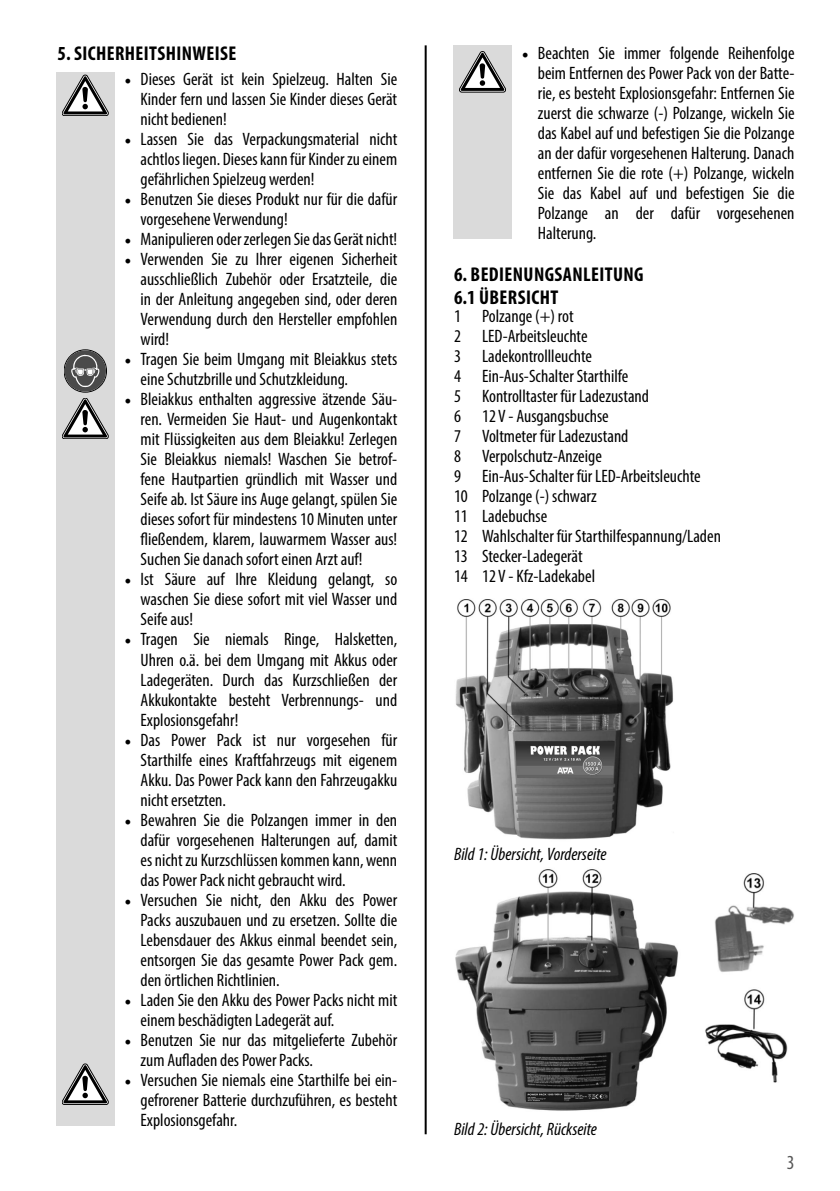
<style>
.page{position:relative;width:840px;height:1191px;background:#fff}
.page>*{position:absolute;margin:0;border:0;box-sizing:border-box;transform-origin:0 0}
.t1{font:700 condensed 20px/22.8px "Myriad Pro";letter-spacing:.02em;color:#000}
.t2{font:condensed 20px "Myriad Pro";color:#575757}
.t3{font:condensed 18px/20px "Myriad Pro";color:#000;text-align:justify}
.t4{font:italic condensed 18px "Myriad Pro";color:#000}
.s1{font-family:"Minion Pro";font-stretch:normal}
</style>
<div class="page">
<hr style="left:424px;top:45px;width:2px;height:1089px;background:#000">
<div style="left:56px;top:72px;width:58px;height:1053px;background:#dadada"></div>
<svg style="left:62px;top:75px;width:46px;height:41px"></svg>
<svg style="left:62px;top:398px;width:46px;height:41px"></svg>
<div style="left:453px;top:45px;width:58px;height:194px;background:#dadada"></div>
<svg style="left:459px;top:51px;width:46px;height:41px"></svg>
<div style="left:64px;top:350px;width:43px;height:42px;border:1px solid #010101;border-radius:50%"></div>
<svg style="left:65px;top:350px;width:41px;height:42px"></svg>
<svg style="left:62px;top:1063px;width:46px;height:41px"></svg>
<img style="left:455px;top:599px;width:218px;height:241px">
<img style="left:455px;top:869px;width:224px;height:242px">
<img style="left:714px;top:873px;width:80px;height:99px">
<img style="left:705px;top:989px;width:83px;height:94px">
<p class="t1" style="left:58px;top:42px;width:180px">5. SICHERHEITSHINWEISE</p>
<p class="t3" style="left:537px;top:42px;width:258px;text-indent:-16px"><span class="s1">•</span> Beachten Sie immer folgende Reihenfolge beim Entfernen des Power Pack von der Batte&shy;rie, es besteht Explosionsgefahr: Entfernen Sie zuerst die schwarze (-) Polzange, wickeln Sie das Kabel auf und befestigen Sie die Polzange an der dafür vorgesehenen Halterung. Danach entfernen Sie die rote (+) Polzange, wickeln Sie das Kabel auf und befestigen Sie die Polzange an der dafür vorgesehenen Halterung.</p>
<p class="t1" style="left:454px;top:262px;width:191px">6. BEDIENUNGSANLEITUNG<br>6.1 ÜBERSICHT</p>
<p class="t3" style="left:140px;top:69px;width:258px;text-indent:-16px"><span class="s1">•</span> Dieses Gerät ist kein Spielzeug. Halten Sie Kinder fern und lassen Sie Kinder dieses Gerät nicht bedienen!</p>
<p class="t3" style="left:140px;top:129px;width:258px;text-indent:-16px"><span class="s1">•</span> Lassen Sie das Verpackungsmaterial nicht achtlos liegen. Dieses kann für Kinder zu einem gefährlichen Spielzeug werden!</p>
<p class="t3" style="left:140px;top:189px;width:258px;text-indent:-16px"><span class="s1">•</span> Benutzen Sie dieses Produkt nur für die dafür vorgesehene Verwendung!</p>
<p class="t3" style="left:124px;top:229px;width:274px"><span class="s1">•</span> Manipulieren oder zerlegen Sie das Gerät nicht!</p>
<p class="t3" style="left:140px;top:249px;width:258px;text-indent:-16px"><span class="s1">•</span> Verwenden Sie zu Ihrer eigenen Sicherheit ausschließlich Zubehör oder Ersatzteile, die in der Anleitung angegeben sind, oder deren Verwendung durch den Hersteller empfohlen wird!</p>
<p class="t3" style="left:140px;top:349px;width:258px;text-indent:-16px"><span class="s1">•</span> Tragen Sie beim Umgang mit Bleiakkus stets eine Schutzbrille und Schutzkleidung.</p>
<p class="t3" style="left:140px;top:389px;width:258px;text-indent:-16px"><span class="s1">•</span> Bleiakkus enthalten aggressive ätzende Säu&shy;ren. Vermeiden Sie Haut- und Augenkontakt mit Flüssigkeiten aus dem Bleiakku! Zerlegen Sie Bleiakkus niemals! Waschen Sie betrof&shy;fene Hautpartien gründlich mit Wasser und Seife ab. Ist Säure ins Auge gelangt, spülen Sie dieses sofort für mindestens 10 Minuten unter fließendem, klarem, lauwarmem Wasser aus!<br>Suchen Sie danach sofort einen Arzt auf!</p>
<p class="t3" style="left:140px;top:569px;width:258px;text-indent:-16px"><span class="s1">•</span> Ist Säure auf Ihre Kleidung gelangt, so waschen Sie diese sofort mit viel Wasser und Seife aus!</p>
<p class="t3" style="left:140px;top:629px;width:258px;text-indent:-16px"><span class="s1">•</span> Tragen Sie niemals Ringe, Halsketten, Uhren o.ä. bei dem Umgang mit Akkus oder Ladegeräten. Durch das Kurzschließen der Akkukontakte besteht Verbrennungs- und Explosionsgefahr!</p>
<p class="t3" style="left:140px;top:729px;width:258px;text-indent:-16px"><span class="s1">•</span> Das Power Pack ist nur vorgesehen für Starthilfe eines Kraftfahrzeugs mit eigenem Akku. Das Power Pack kann den Fahrzeugakku nicht ersetzten.</p>
<p class="t3" style="left:140px;top:809px;width:258px;text-indent:-16px"><span class="s1">•</span> Bewahren Sie die Polzangen immer in den dafür vorgesehenen Halterungen auf, damit es nicht zu Kurzschlüssen kommen kann, wenn das Power Pack nicht gebraucht wird.</p>
<p class="t3" style="left:140px;top:889px;width:258px;text-indent:-16px"><span class="s1">•</span> Versuchen Sie nicht, den Akku des Power Packs auszubauen und zu ersetzen. Sollte die Lebensdauer des Akkus einmal beendet sein, entsorgen Sie das gesamte Power Pack gem. den örtlichen Richtlinien.</p>
<p class="t3" style="left:140px;top:989px;width:258px;text-indent:-16px"><span class="s1">•</span> Laden Sie den Akku des Power Packs nicht mit einem beschädigten Ladegerät auf.</p>
<p class="t3" style="left:140px;top:1029px;width:258px;text-indent:-16px"><span class="s1">•</span> Benutzen Sie nur das mitgelieferte Zubehör zum Aufladen des Power Packs.</p>
<p class="t3" style="left:140px;top:1069px;width:258px;text-indent:-16px"><span class="s1">•</span> Versuchen Sie niemals eine Starthilfe bei ein&shy;gefrorener Batterie durchzuführen, es besteht Explosionsgefahr.</p>
<p class="t3" style="left:454px;top:306px;width:268px;text-align:left">1 Polzange (+) rot<br>2 LED-Arbeitsleuchte<br>3 Ladekontrollleuchte<br>4 Ein-Aus-Schalter Starthilfe<br>5 Kontrolltaster für Ladezustand<br>6 12 V - Ausgangsbuchse<br>7 Voltmeter für Ladezustand<br>8 Verpolschutz-Anzeige<br>9 Ein-Aus-Schalter für LED-Arbeitsleuchte<br>10 Polzange (-) schwarz<br>11 Ladebuchse<br>12 Wahlschalter für Starthilfespannung/Laden<br>13 Stecker-Ladegerät<br>14 12 V - Kfz-Ladekabel</p>
<p class="t4" style="left:454px;top:843px;width:154px">Bild 1: Übersicht, Vorderseite</p>
<p class="t4" style="left:454px;top:1118px;width:144px">Bild 2: Übersicht, Rückseite</p>
<p class="t2" style="left:786px;top:1150px;width:9px">3</p>
</div>
